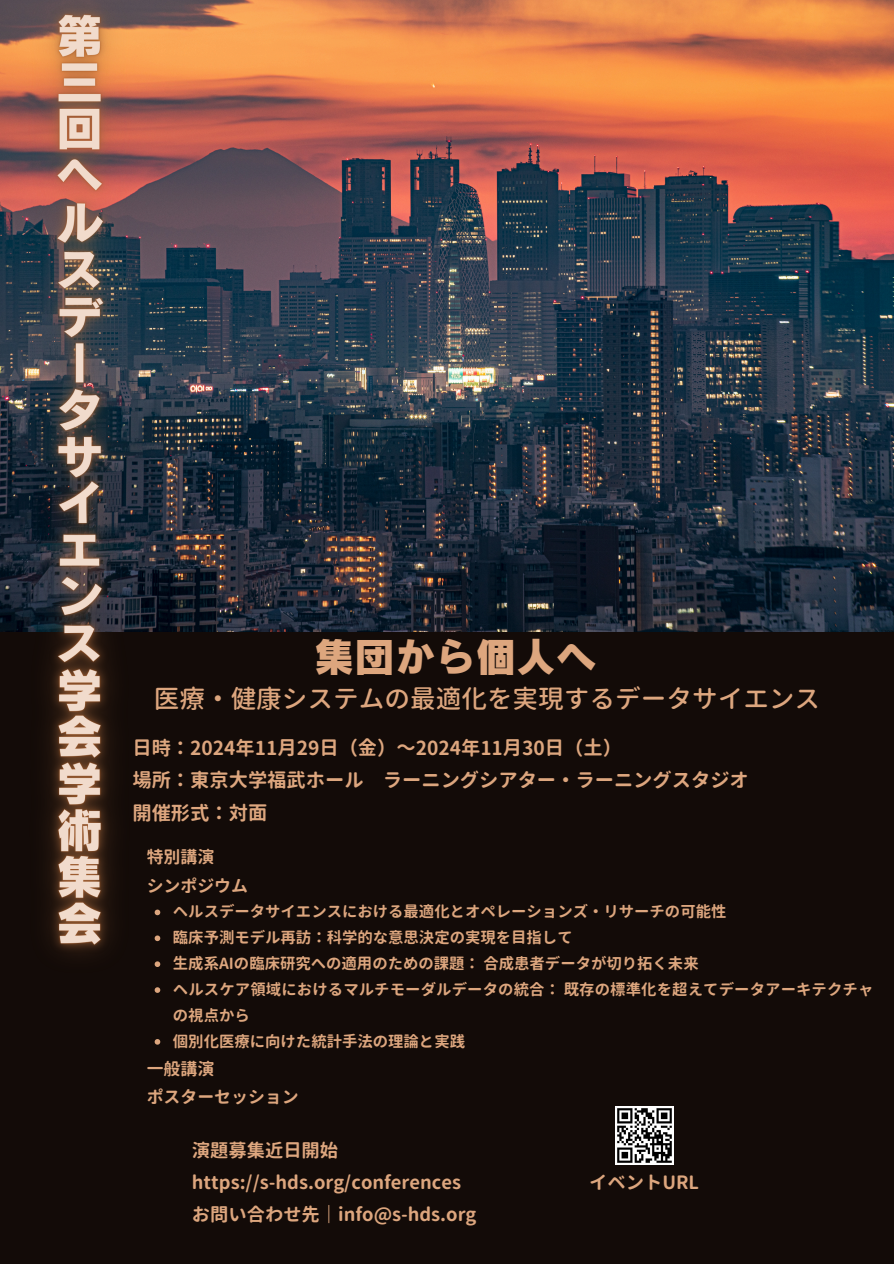
<style>
.page{position:relative;width:894px;height:1264px;background:#fff}
.page>*{position:absolute;margin:0;border:0;box-sizing:border-box;transform-origin:0 0}
.t1{font:40.2px "Canva Rodin Pro N EB";color:#dda67e}
.t2{font:500 25.65px "Gen Jyuu Gothic";color:#dda67e}
.t3{font:700 19.2px/32.7px "Gen Jyuu Gothic";color:#dda67e}
.t4{font:700 18.3px/31.5px "Gen Jyuu Gothic";color:#dda67e}
.t5{font:700 16.95px/28.2px "Gen Jyuu Gothic";color:#dda67e}
.t6{font:700 15.45px/25.8px "Gen Jyuu Gothic";color:#dda67e}
</style>
<div class="page">
<div style="left:0;top:0;width:893px;height:1263px;background:#130b08"></div>
<img style="left:159px;top:0;width:734px;height:631px">
<img style="left:615px;top:1106px;width:58px;height:57px">
<img style="left:0;top:0;width:159px;height:993px">
<svg style="left:155px;top:909px;width:5px;height:6px"></svg>
<svg style="left:155px;top:935px;width:5px;height:6px"></svg>
<svg style="left:155px;top:961px;width:5px;height:6px"></svg>
<svg style="left:155px;top:987px;width:5px;height:5px"></svg>
<svg style="left:155px;top:1039px;width:5px;height:5px"></svg>
<h3 class="t1" style="left:314px;top:636px;width:283px">集団から個人へ</h3>
<h4 class="t2" style="left:154px;top:680px;width:667px">医療・健康システムの最適化を実現するデータサイエンス</h4>
<p class="t3" style="left:132px;top:731px;width:617px">日時：2024年11月29日（金）～2024年11月30日（土）<br>場所：東京大学福武ホール　ラーニングシアター・ラーニングスタジオ開催形式：対面</p>
<h5 class="t5" style="left:147px;top:843px;width:103px">特別講演<br>シンポジウム</h5>
<p class="t6" style="left:173px;top:898px;width:555px">ヘルスデータサイエンスにおける最適化とオペレーションズ・リサーチの可能性</p>
<p class="t6" style="left:173px;top:924px;width:401px">臨床予測モデル再訪：科学的な意思決定の実現を目指して</p>
<p class="t6" style="left:173px;top:950px;width:527px">生成系AIの臨床研究への適用のための課題： 合成患者データが切り拓く未来</p>
<p class="t6" style="left:173px;top:976px;width:701px">ヘルスケア領域におけるマルチモーダルデータの統合： 既存の標準化を超えてデータアーキテクチャの視点から</p>
<p class="t6" style="left:173px;top:1028px;width:293px">個別化医療に向けた統計手法の理論と実践</p>
<h5 class="t5" style="left:147px;top:1054px;width:153px">一般講演<br>ポスターセッション</h5>
<p class="t4" style="left:192px;top:1134px;width:307px">演題募集近日開始https://s-hds.org/conferences　　</p>
<p class="t4" style="left:589px;top:1166px;width:111px">イベントURL</p>
<p class="t4" style="left:192px;top:1197px;width:286px">お問い合わせ先｜info@s-hds.org</p>
</div>
